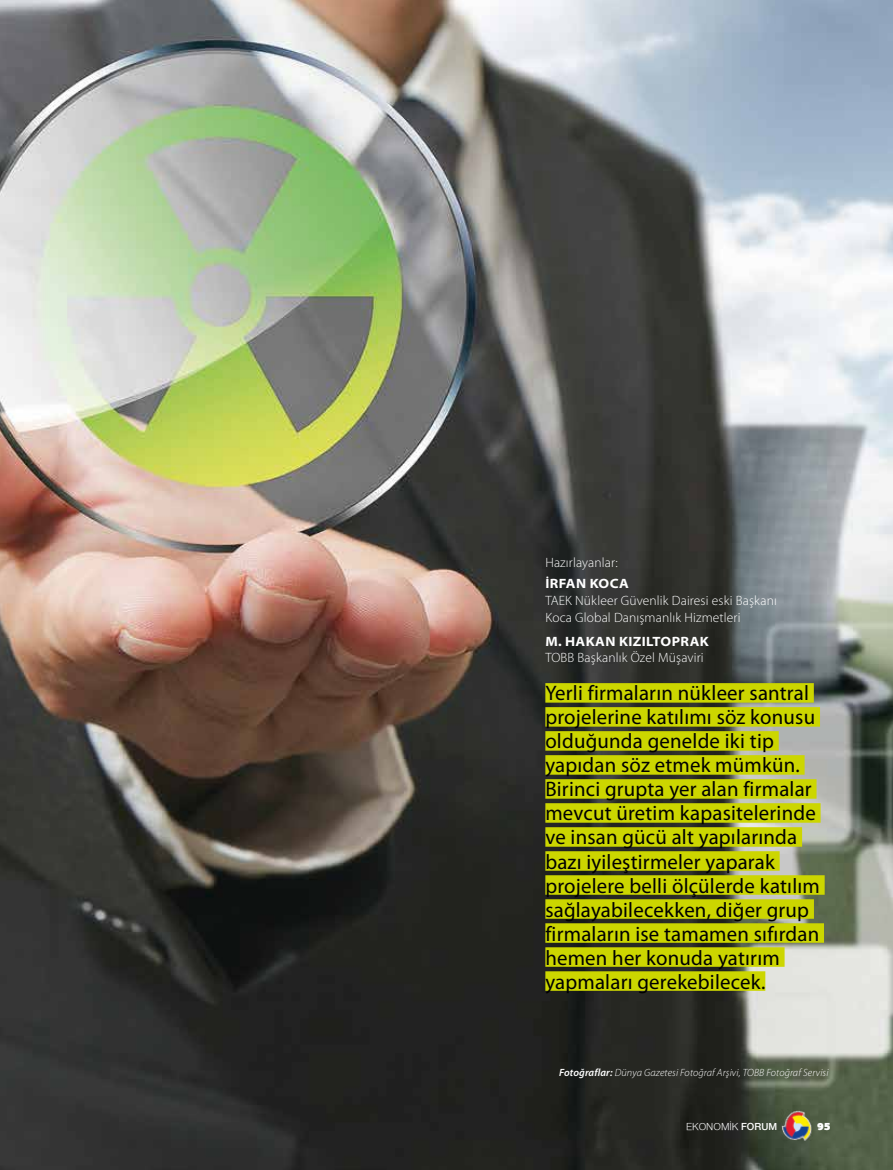
<style>
.page{position:relative;width:893px;height:1170px;background:#fff}
.page>*{position:absolute;margin:0;border:0;box-sizing:border-box;transform-origin:0 0}
.t1{font:21px/24px "Myriad Pro";letter-spacing:.01em;color:#000}
.t2{font:300 13.5px/16.5px "Myriad Pro";letter-spacing:.01em;color:#fff}
.t3{font:700 semi-expanded 13.5px "Myriad Pro";letter-spacing:.03em;color:#fff}
.t4{font:italic 300 10.5px "Myriad Pro";letter-spacing:.01em;color:#fff}
.t5{font:10.5px "Nimbus Sans Novus";color:#fff}
.t6{font:900 10.5px "PF Agora Sans Pro";color:#fff}
.s1{font-weight:600}
</style>
<div class="page">
<img style="left:0;top:0;width:893px;height:1169px">
<img style="left:781px;top:1109px;width:31px;height:31px">
<div style="left:545px;top:683px;width:269px;height:19px;background:#ccd600"></div>
<div style="left:545px;top:707px;width:275px;height:19px;background:#ccd600"></div>
<div style="left:545px;top:731px;width:234px;height:19px;background:#ccd600"></div>
<div style="left:545px;top:755px;width:260px;height:19px;background:#ccd600"></div>
<div style="left:545px;top:779px;width:271px;height:19px;background:#ccd600"></div>
<div style="left:545px;top:803px;width:276px;height:19px;background:#ccd600"></div>
<div style="left:545px;top:827px;width:257px;height:19px;background:#ccd600"></div>
<div style="left:545px;top:851px;width:235px;height:19px;background:#ccd600"></div>
<div style="left:545px;top:875px;width:280px;height:19px;background:#ccd600"></div>
<div style="left:545px;top:899px;width:269px;height:19px;background:#ccd600"></div>
<div style="left:545px;top:923px;width:279px;height:19px;background:#ccd600"></div>
<div style="left:545px;top:947px;width:240px;height:19px;background:#ccd600"></div>
<div style="left:545px;top:971px;width:220px;height:19px;background:#ccd600"></div>
<p class="t2" style="left:545px;top:555px;width:74px">Hazırlayanlar:</p>
<p class="t3" style="left:545px;top:576px;width:85px">İRFAN KOCA</p>
<p class="t2" style="left:545px;top:592px;width:233px">TAEK Nükleer Güvenlik Dairesi eski Başkanı<br>Koca Global Danışmanlık Hizmetleri</p>
<p class="t3" style="left:545px;top:633px;width:165px">M. HAKAN KIZILTOPRAK</p>
<p class="t2" style="left:545px;top:649px;width:160px">TOBB Başkanlık Özel Müşaviri</p>
<p class="t1" style="left:545px;top:681px;width:276px">Yerli firmaların nükleer santral projelerine katılımı söz konusu olduğunda genelde iki tip yapıdan söz etmek mümkün.<br>Birinci grupta yer alan firmalar mevcut üretim kapasitelerinde ve insan gücü alt yapılarında bazı iyileştirmeler yaparak projelere belli ölçülerde katılım sağlayabilecekken, diğer grup firmaların ise tamamen sıfırdan hemen her konuda yatırım yapmaları gerekebilecek.</p>
<p class="t4" style="left:559px;top:1066px;width:271px"><span class="s1">Fotoğraflar:</span> Dünya Gazetesi Fotoğraf Arşivi, TOBB Fotoğraf Servisi</p>
<p class="t5" style="left:686px;top:1120px;width:93px">EKONOMİK <span class="s1">FORUM</span></p>
<p class="t6" style="left:817px;top:1119px;width:15px">95</p>
</div>
